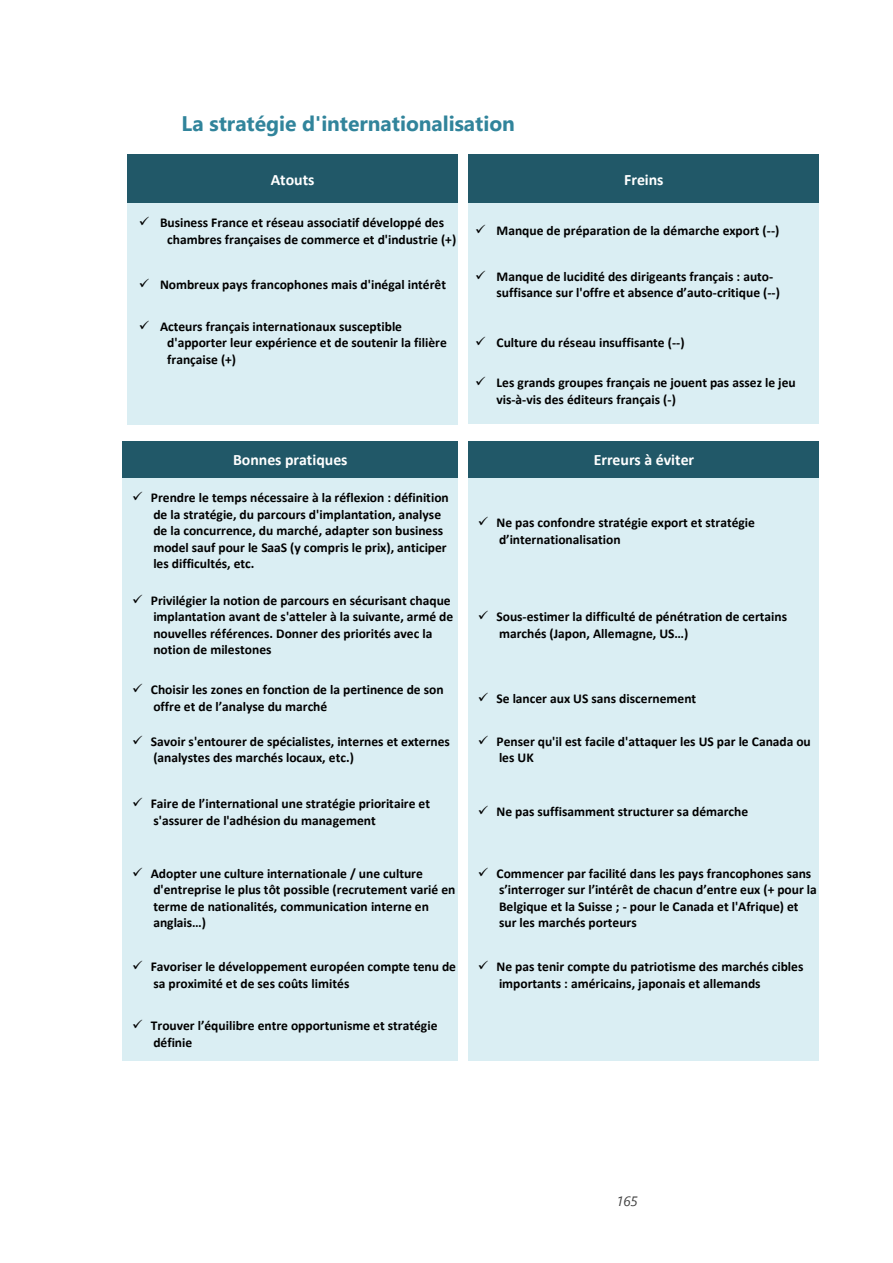
<style>
.page{position:relative;width:893px;height:1263px;background:#fff}
.page>*{position:absolute;margin:0;border:0;box-sizing:border-box;transform-origin:0 0}
.t1{font:700 21px "Segoe UI";color:#31849b}
.t2{font:700 15.9px "Calibri";color:#fff}
.t3{font:700 13.5px/16.5px "Calibri";color:#000}
.t4{font:italic 13.5px "Segoe UI";color:#404040}
</style>
<div class="page">
<div style="left:128px;top:154px;width:330px;height:50px;background:#215868"></div>
<div style="left:468px;top:154px;width:351px;height:50px;background:#215868"></div>
<div style="left:128px;top:204px;width:330px;height:53px;background:#daeef3"></div>
<div style="left:468px;top:204px;width:351px;height:53px;background:#daeef3"></div>
<div style="left:128px;top:257px;width:330px;height:54px;background:#daeef3"></div>
<div style="left:468px;top:257px;width:351px;height:54px;background:#daeef3"></div>
<div style="left:128px;top:311px;width:330px;height:63px;background:#daeef3"></div>
<div style="left:468px;top:311px;width:351px;height:63px;background:#daeef3"></div>
<div style="left:128px;top:374px;width:330px;height:50px;background:#daeef3"></div>
<div style="left:468px;top:374px;width:351px;height:50px;background:#daeef3"></div>
<div style="left:123px;top:441px;width:335px;height:38px;background:#215868"></div>
<div style="left:468px;top:441px;width:351px;height:38px;background:#215868"></div>
<div style="left:123px;top:479px;width:335px;height:102px;background:#daeef3"></div>
<div style="left:468px;top:479px;width:351px;height:102px;background:#daeef3"></div>
<div style="left:123px;top:581px;width:335px;height:87px;background:#daeef3"></div>
<div style="left:468px;top:581px;width:351px;height:87px;background:#daeef3"></div>
<div style="left:123px;top:668px;width:335px;height:59px;background:#daeef3"></div>
<div style="left:468px;top:668px;width:351px;height:59px;background:#daeef3"></div>
<div style="left:123px;top:728px;width:335px;height:43px;background:#daeef3"></div>
<div style="left:468px;top:728px;width:351px;height:43px;background:#daeef3"></div>
<hr style="left:123px;top:727px;width:335px;height:2px;background:#daeef3">
<hr style="left:468px;top:727px;width:351px;height:2px;background:#daeef3">
<div style="left:123px;top:771px;width:335px;height:81px;background:#daeef3"></div>
<div style="left:468px;top:771px;width:351px;height:81px;background:#daeef3"></div>
<div style="left:123px;top:852px;width:335px;height:91px;background:#daeef3"></div>
<div style="left:468px;top:852px;width:351px;height:91px;background:#daeef3"></div>
<div style="left:123px;top:943px;width:335px;height:63px;background:#daeef3"></div>
<div style="left:468px;top:943px;width:351px;height:63px;background:#daeef3"></div>
<div style="left:123px;top:1007px;width:335px;height:53px;background:#daeef3"></div>
<div style="left:468px;top:1007px;width:351px;height:53px;background:#daeef3"></div>
<hr style="left:123px;top:1006px;width:335px;height:1px;background:#daeef3">
<hr style="left:468px;top:1006px;width:351px;height:1px;background:#daeef3">
<h1 class="t1" style="left:182px;top:108px;width:335px">La stratégie d'internationalisation</h1>
<p class="t2" style="left:271px;top:173px;width:45px">Atouts</p>
<p class="t2" style="left:624px;top:173px;width:41px">Freins</p>
<p class="t3" style="left:167px;top:216px;width:290px;text-indent:-28px">✓ Business France et réseau associatif développé des chambres françaises de commerce et d'industrie (+)</p>
<p class="t3" style="left:475px;top:224px;width:306px">✓ Manque de préparation de la démarche export (--)</p>
<p class="t3" style="left:139px;top:277px;width:309px">✓ Nombreux pays francophones mais d'inégal intérêt</p>
<p class="t3" style="left:497px;top:269px;width:285px;text-indent:-21px">✓ Manque de lucidité des dirigeants français : auto&shy;suffisance sur l'offre et absence d’auto-critique (--)</p>
<p class="t3" style="left:167px;top:319px;width:281px;text-indent:-28px">✓ Acteurs français internationaux susceptible d'apporter leur expérience et de soutenir la filière française (+)</p>
<p class="t3" style="left:475px;top:336px;width:211px">✓ Culture du réseau insuffisante (--)</p>
<p class="t3" style="left:497px;top:376px;width:301px;text-indent:-21px">✓ Les grands groupes français ne jouent pas assez le jeu vis-à-vis des éditeurs français (-)</p>
<p class="t2" style="left:233px;top:453px;width:116px">Bonnes pratiques</p>
<p class="t2" style="left:594px;top:453px;width:102px">Erreurs à éviter</p>
<p class="t3" style="left:153px;top:491px;width:297px;text-indent:-21px">✓ Prendre le temps nécessaire à la réflexion : définition de la stratégie, du parcours d'implantation, analyse de la concurrence, du marché, adapter son business model sauf pour le SaaS (y compris le prix), anticiper les difficultés, etc.</p>
<p class="t3" style="left:499px;top:515px;width:257px;text-indent:-21px">✓ Ne pas confondre stratégie export et stratégie d’internationalisation</p>
<p class="t3" style="left:153px;top:593px;width:301px;text-indent:-21px">✓ Privilégier la notion de parcours en sécurisant chaque implantation avant de s'atteler à la suivante, armé de nouvelles références. Donner des priorités avec la notion de milestones</p>
<p class="t3" style="left:499px;top:610px;width:289px;text-indent:-21px">✓ Sous-estimer la difficulté de pénétration de certains marchés (Japon, Allemagne, US…)</p>
<p class="t3" style="left:153px;top:683px;width:292px;text-indent:-21px">✓ Choisir les zones en fonction de la pertinence de son offre et de l’analyse du marché</p>
<p class="t3" style="left:478px;top:691px;width:220px">✓ Se lancer aux US sans discernement</p>
<p class="t3" style="left:153px;top:734px;width:298px;text-indent:-21px">✓ Savoir s'entourer de spécialistes, internes et externes (analystes des marchés locaux, etc.)</p>
<p class="t3" style="left:499px;top:734px;width:313px;text-indent:-21px">✓ Penser qu'il est facile d'attaquer les US par le Canada ou les UK</p>
<p class="t3" style="left:153px;top:797px;width:278px;text-indent:-21px">✓ Faire de l’international une stratégie prioritaire et s'assurer de l'adhésion du management</p>
<p class="t3" style="left:478px;top:805px;width:272px">✓ Ne pas suffisamment structurer sa démarche</p>
<p class="t3" style="left:153px;top:866px;width:304px;text-indent:-21px">✓ Adopter une culture internationale / une culture d'entreprise le plus tôt possible (recrutement varié en terme de nationalités, communication interne en anglais…)</p>
<p class="t3" style="left:499px;top:866px;width:319px;text-indent:-21px">✓ Commencer par facilité dans les pays francophones sans s’interroger sur l’intérêt de chacun d’entre eux (+ pour la Belgique et la Suisse ; - pour le Canada et l'Afrique) et sur les marchés porteurs</p>
<p class="t3" style="left:153px;top:960px;width:304px;text-indent:-21px">✓ Favoriser le développement européen compte tenu de sa proximité et de ses coûts limités</p>
<p class="t3" style="left:499px;top:960px;width:306px;text-indent:-21px">✓ Ne pas tenir compte du patriotisme des marchés cibles importants : américains, japonais et allemands</p>
<p class="t3" style="left:153px;top:1019px;width:286px;text-indent:-21px">✓ Trouver l’équilibre entre opportunisme et stratégie définie</p>
<p class="t4" style="left:616px;top:1192px;width:23px">165</p>
</div>
